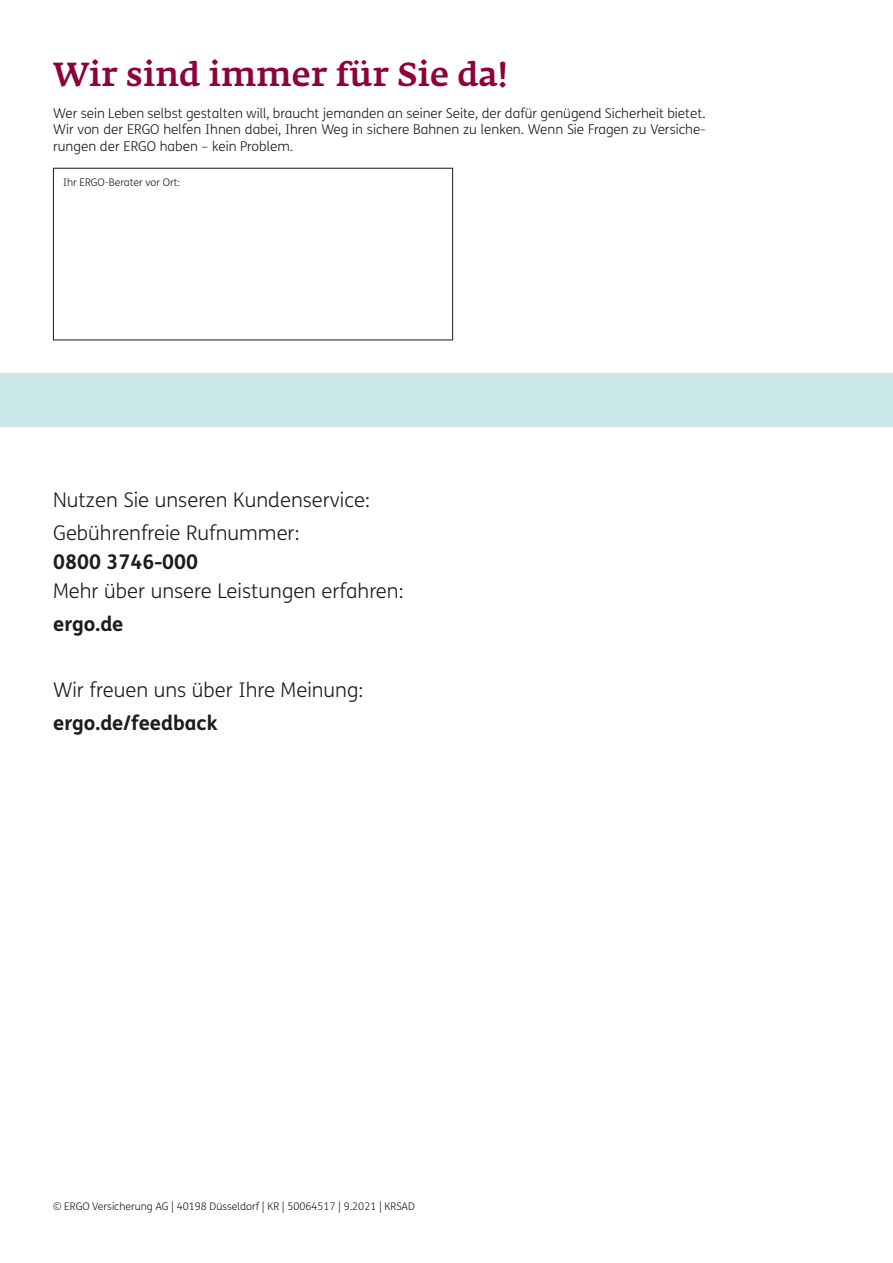
<style>
.page{position:relative;width:893px;height:1263px;background:#fff}
.page>*{position:absolute;margin:0;border:0;box-sizing:border-box;transform-origin:0 0}
.t1{font:500 33px "Fedra Serif A Pro";letter-spacing:.01em;color:#8c0439}
.t2{font:300 20.25px/33px "FS Me";color:#1d1d1b}
.t3{font:700 20.25px "FS Me";color:#1d1d1b}
.t4{font:300 13.5px/16.5px "FS Me";color:#1d1d1b;text-align:justify}
.t5{font:300 10.5px "FS Me";color:#1d1d1b}
</style>
<div class="page">
<div style="left:0;top:373px;width:893px;height:53px;background:#cae7ea"></div>
<div style="left:53px;top:168px;width:400px;height:172px;border:1px solid #1d1d1b"></div>
<h1 class="t1" style="left:53px;top:61px;width:456px">Wir sind immer für Sie da!</h1>
<p class="t4" style="left:53px;top:106px;width:654px">Wer sein Leben selbst gestalten will, braucht jemanden an seiner Seite, der dafür genügend Sicherheit bietet.<br>Wir von der ERGO helfen Ihnen dabei, Ihren Weg in sichere Bahnen zu lenken. Wenn Sie Fragen zu Versiche&shy;rungen der ERGO haben – kein Problem.</p>
<p class="t5" style="left:63px;top:178px;width:118px">Ihr ERGO-Berater vor Ort:</p>
<h2 class="t2" style="left:53px;top:485px;width:318px">Nutzen Sie unseren Kundenservice:<br>Gebührenfreie Rufnummer:</h2>
<h2 class="t3" style="left:53px;top:553px;width:146px">0800 3746-000</h2>
<h2 class="t2" style="left:53px;top:576px;width:352px">Mehr über unsere Leistungen erfahren:</h2>
<h2 class="t3" style="left:53px;top:615px;width:72px">ergo.de</h2>
<h2 class="t2" style="left:53px;top:675px;width:312px">Wir freuen uns über Ihre Meinung:</h2>
<h2 class="t3" style="left:53px;top:714px;width:166px">ergo.de/feedback</h2>
<p class="t5" style="left:53px;top:1202px;width:363px">© ERGO Versicherung AG | 40198 Düsseldorf | KR | 50064517 | 9.2021 | KRSAD</p>
</div>
